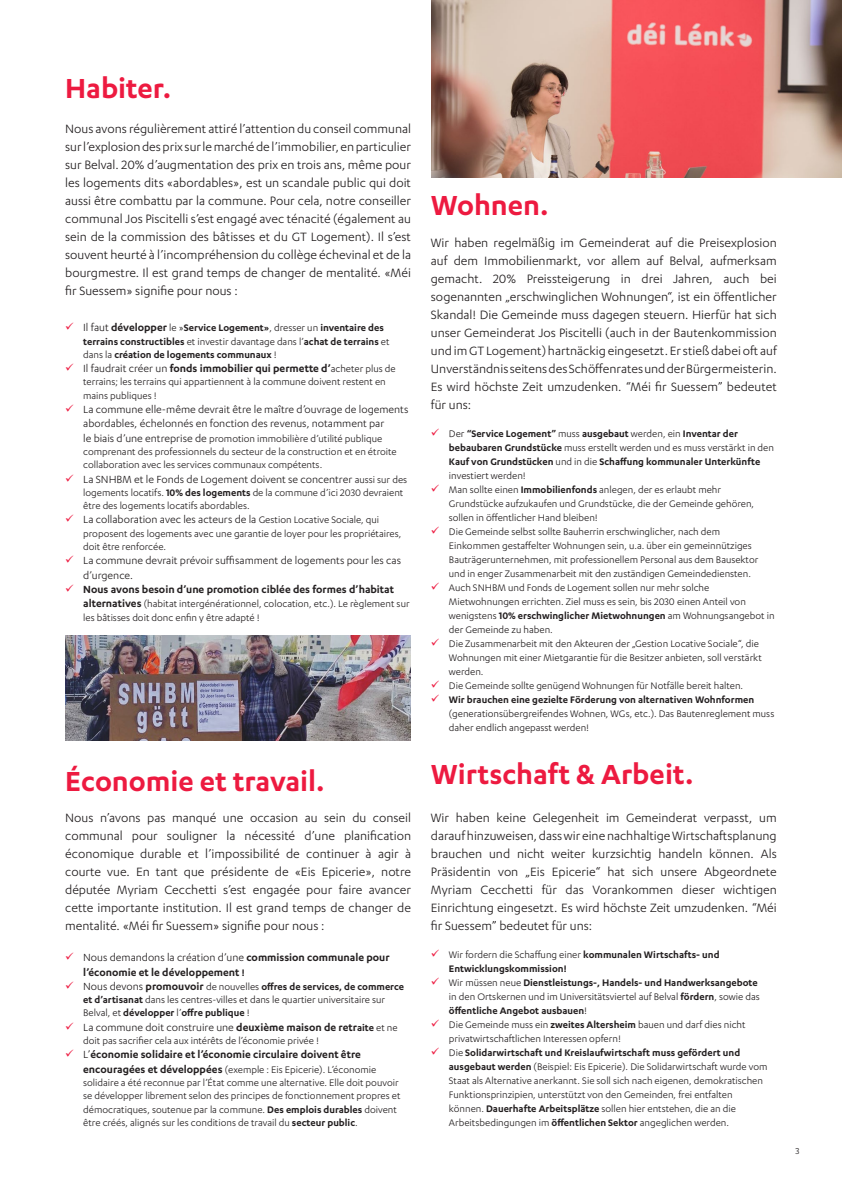
<style>
.page{position:relative;width:842px;height:1191px;background:#fff}
.page>*{position:absolute;margin:0;border:0;box-sizing:border-box;transform-origin:0 0}
.t1{font:600 32px "Karbon";color:#ed1a40}
.t2{font:14px/18px "Karbon";color:#231f20;text-align:justify}
.t3{font:12px/14.4px "Karbon";color:#231f20}
.t4{font:600 12px/14.4px "Karbon";color:#231f20}
.t5{font:11px/14px "Karbon";color:#231f20}
.t6{font:600 11px/14px "Karbon";color:#231f20}
.t7{font:10px "Karbon";color:#231f20}
.s1{font-weight:400;font-size:12px}
.s2{font-size:12px}
.s3{font-weight:400}
.s4{font-weight:400;font-size:11px}
.s5{font-size:11px}
.s6{font-weight:600}
.s7{font-weight:600;font-size:12px}
.s8{font-weight:600;font-size:11px}
</style>
<div class="page">
<img style="left:65px;top:635px;width:346px;height:105px">
<img style="left:431px;top:0;width:411px;height:177px">
<p class="t1" style="left:65px;top:71px;width:108px">Habiter.</p>
<p class="t2" style="left:65px;top:119px;width:347px">Nous avons régulièrement attiré l’attention du conseil communal sur l’explosion des prix sur le marché de l’immobilier, en particulier sur Belval. 20% d’augmentation des prix en trois ans, même pour les logements dits «abordables», est un scandale public qui doit aussi être combattu par la commune. Pour cela, notre conseiller communal Jos Piscitelli s’est engagé avec ténacité (également au sein de la commission des bâtisses et du GT Logement). Il s’est souvent heurté à l’incompréhension du collège échevinal et de la bourgmestre. Il est grand temps de changer de mentalité. «Méi fir Suessem» signifie pour nous :</p>
<p class="t6" style="left:83px;top:321px;width:308px;line-height:13.2px"><span class="s1">Il faut</span> <span class="s2">développer</span> <span class="s3">le «</span>Service Logement»<span class="s3">, dresser un</span> inventaire des terrains constructibles <span class="s3">et investir davantage dans l’</span>achat de terrains <span class="s3">et dans la</span> création de logements communaux <span class="s3">!</span></p>
<p class="t4" style="left:83px;top:361px;width:314px"><span class="s3">Il faudrait créer un</span> fonds immobilier qui permette d’<span class="s4">acheter plus de</span></p>
<p class="t5" style="left:83px;top:375px;width:304px;line-height:13.2px">terrains; les terrains qui appartiennent à la commune doivent restent en mains publiques !</p>
<p class="t3" style="left:83px;top:402px;width:327px">La commune elle-même devrait être le maître d’ouvrage de logements abordables, échelonnés en fonction des revenus, notamment par</p>
<p class="t5" style="left:83px;top:431px;width:315px;line-height:13.2px"><span class="s2">le biais d’une entreprise de</span> promotion immobilière d’utilité publique comprenant des professionnels du secteur de la construction et en étroite collaboration avec les services communaux compétents.</p>
<p class="t3" style="left:83px;top:471px;width:326px">La SNHBM et le Fonds de Logement doivent se concentrer <span class="s5">aussi sur des</span></p>
<p class="t5" style="left:83px;top:485px;width:322px;line-height:13.2px">logements locatifs. <span class="s6">10% des logements</span> de la commune d’ici 2030 devraient être des logements locatifs abordables.</p>
<p class="t3" style="left:83px;top:512px;width:298px">La collaboration avec les acteurs de la <span class="s5">Gestion Locative Sociale, qui</span></p>
<p class="t5" style="left:83px;top:526px;width:320px;line-height:13.2px">proposent des logements avec une garantie de loyer pour les propriétaires, doit être renforcée.</p>
<p class="t3" style="left:83px;top:553px;width:319px">La commune devrait prévoir suffisamment de logements pour les cas d’urgence.</p>
<p class="t4" style="left:83px;top:582px;width:312px">Nous avons besoin d’une promotion ciblée des formes d’habitat</p>
<p class="t5" style="left:83px;top:597px;width:328px;line-height:13.2px"><span class="s7">alternatives</span> (habitat intergénérationnel, colocation, etc.). Le règlement sur les bâtisses doit donc enfin y être adapté !</p>
<p class="t1" style="left:65px;top:763px;width:261px">Économie et travail.</p>
<p class="t2" style="left:65px;top:808px;width:347px">Nous n’avons pas manqué une occasion au sein du conseil communal pour souligner la nécessité d’une planification économique durable et l’impossibilité de continuer à agir à courte vue. En tant que présidente de «Eis Epicerie», notre députée Myriam Cecchetti s’est engagée pour faire avancer cette importante institution. Il est grand temps de changer de mentalité. «Méi fir Suessem» signifie pour nous :</p>
<p class="t4" style="left:83px;top:950px;width:308px"><span class="s3">Nous demandons la création d’une</span> commission communale pour l’économie et le développement <span class="s5">!</span></p>
<p class="t5" style="left:83px;top:979px;width:322px;line-height:13.2px"><span class="s2">Nous devons</span> <span class="s7">promouvoir</span> de nouvelles <span class="s6">offres de services, de commerce et d’artisanat</span> dans les centres-villes et dans le quartier universitaire sur<br>Belval, et <span class="s6">développer</span> l’<span class="s6">offre publique</span> !</p>
<p class="t3" style="left:83px;top:1019px;width:316px">La commune doit construire une <span class="s6">deuxième maison de retr</span><span class="s8">aite</span> <span class="s5">et ne</span></p>
<p class="t5" style="left:83px;top:1033px;width:237px">doit pas sacrifier cela aux intérêts de l’économie privée !</p>
<p class="t4" style="left:83px;top:1047px;width:279px"><span class="s3">L’</span>économie solidaire et l’économie circulaire doivent être</p>
<p class="t5" style="left:83px;top:1062px;width:319px;line-height:13.2px"><span class="s7">encouragées et développées</span> (exemple : Eis Epicerie). L’économie solidaire a été reconnue par l’État comme une alternative. Elle doit pouvoir se développer librement selon des principes de fonctionnement propres et démocratiques, soutenue par la commune. <span class="s6">Des emplois durables</span> doivent être créés, alignés sur les conditions de travail du <span class="s6">secteur public</span>.</p>
<p class="t1" style="left:431px;top:187px;width:119px">Wohnen.</p>
<p class="t2" style="left:431px;top:234px;width:347px">Wir haben regelmäßig im Gemeinderat auf die Preisexplosion auf dem Immobilienmarkt, vor allem auf Belval, aufmerksam gemacht. 20% Preissteigerung in drei Jahren, auch bei sogenannten „erschwinglichen Wohnungen“, ist ein öffentlicher Skandal! Die Gemeinde muss dagegen steuern. Hierfür hat sich unser Gemeinderat Jos Piscitelli (auch in der Bautenkommission und im GT Logement) hartnäckig eingesetzt. Er stieß dabei oft auf Unverständnis seitens des Schöffenrates und der Bürgermeisterin.<br>Es wird höchste Zeit umzudenken. “Méi fir Suessem” bedeutet für uns:</p>
<p class="t6" style="left:449px;top:426px;width:327px"><span class="s3">Der</span> “Service Logement” <span class="s3">muss</span> ausgebaut <span class="s3">werden, ein</span> Inventar der bebaubaren Grundstücke <span class="s3">muss erstellt werden und es muss verstärkt in den </span>Kauf von Grundstücken <span class="s3">und in die</span> Schaffung kommunaler Unterkünfte <span class="s3">investiert werden!</span></p>
<p class="t5" style="left:449px;top:483px;width:307px">Man sollte einen <span class="s6">Immobilienfonds</span> anlegen, der es erlaubt mehr<br>Grundstücke aufzukaufen und Grundstücke, die der Gemeinde gehören, sollen in öffentlicher Hand bleiben!</p>
<p class="t5" style="left:449px;top:525px;width:311px">Die Gemeinde selbst sollte Bauherrin erschwinglicher, nach dem Einkommen gestaffelter Wohnungen sein, u.a. über ein gemeinnütziges Bauträgerunternehmen, mit professionellem Personal aus dem Bausektor und in enger Zusammenarbeit mit den zuständigen Gemeindediensten.</p>
<p class="t5" style="left:449px;top:581px;width:327px">Auch SNHBM und Fonds de Logement sollen nur mehr solche Mietwohnungen errichten. Ziel muss es sein, bis 2030 einen Anteil von wenigstens <span class="s6">10% erschwinglicher Mietwohnungen</span> am Wohnungsangebot in der Gemeinde zu haben.</p>
<p class="t5" style="left:449px;top:637px;width:314px">Die Zusammenarbeit mit den Akteuren der „Gestion Locative Sociale“, die<br>Wohnungen mit einer Mietgarantie für die Besitzer anbieten, soll verstärkt werden.</p>
<p class="t5" style="left:449px;top:679px;width:296px">Die Gemeinde sollte genügend Wohnungen für Notfälle bereit halten.</p>
<p class="t5" style="left:449px;top:693px;width:327px"><span class="s6">Wir brauchen eine gezielte Förderung von alternativen Wohnformen </span>(generationsübergreifendes Wohnen, WGs, etc.). Das Bautenreglement muss daher endlich angepasst werden!</p>
<p class="t1" style="left:431px;top:756px;width:264px">Wirtschaft &amp; Arbeit.</p>
<p class="t2" style="left:431px;top:808px;width:347px">Wir haben keine Gelegenheit im Gemeinderat verpasst, um darauf hinzuweisen, dass wir eine nachhaltige Wirtschaftsplanung brauchen und nicht weiter kurzsichtig handeln können. Als Präsidentin von „Eis Epicerie“ hat sich unsere Abgeordnete Myriam Cecchetti für das Vorankommen dieser wichtigen Einrichtung eingesetzt. Es wird höchste Zeit umzudenken. “Méi fir Suessem” bedeutet für uns:</p>
<p class="t6" style="left:449px;top:947px;width:272px"><span class="s3">Wir fordern die Schaffung einer</span> kommunalen Wirtschafts- und<br>Entwicklungskommission!</p>
<p class="t6" style="left:449px;top:975px;width:312px"><span class="s3">Wir müssen neue</span> Dienstleistungs-, Handels- und Handwerksangebote <span class="s3">in den Ortskernen und im Universitätsviertel auf Belval</span> fördern<span class="s3">, sowie das </span>öffentliche Angebot ausbauen<span class="s3">!</span></p>
<p class="t5" style="left:449px;top:1017px;width:298px">Die Gemeinde muss ein <span class="s6">zweites Altersheim</span> bauen und darf dies nicht privatwirtschaftlichen Interessen opfern!</p>
<p class="t5" style="left:449px;top:1045px;width:320px">Die <span class="s6">Solidarwirtschaft und Kreislaufwirtschaft muss gefördert und ausgebaut werden</span> (Beispiel: Eis Epicerie). Die Solidarwirtschaft wurde vom Staat als Alternative anerkannt. Sie soll sich nach eigenen, demokratischen Funktionsprinzipien, unterstützt von den Gemeinden, frei entfalten können. <span class="s6">Dauerhafte Arbeitsplätze</span> sollen hier entstehen, die an die Arbeitsbedingungen im <span class="s6">öffentlichen Sektor</span> angeglichen werden.</p>
<p class="t7" style="left:795px;top:1145px;width:5px">3</p>
</div>
